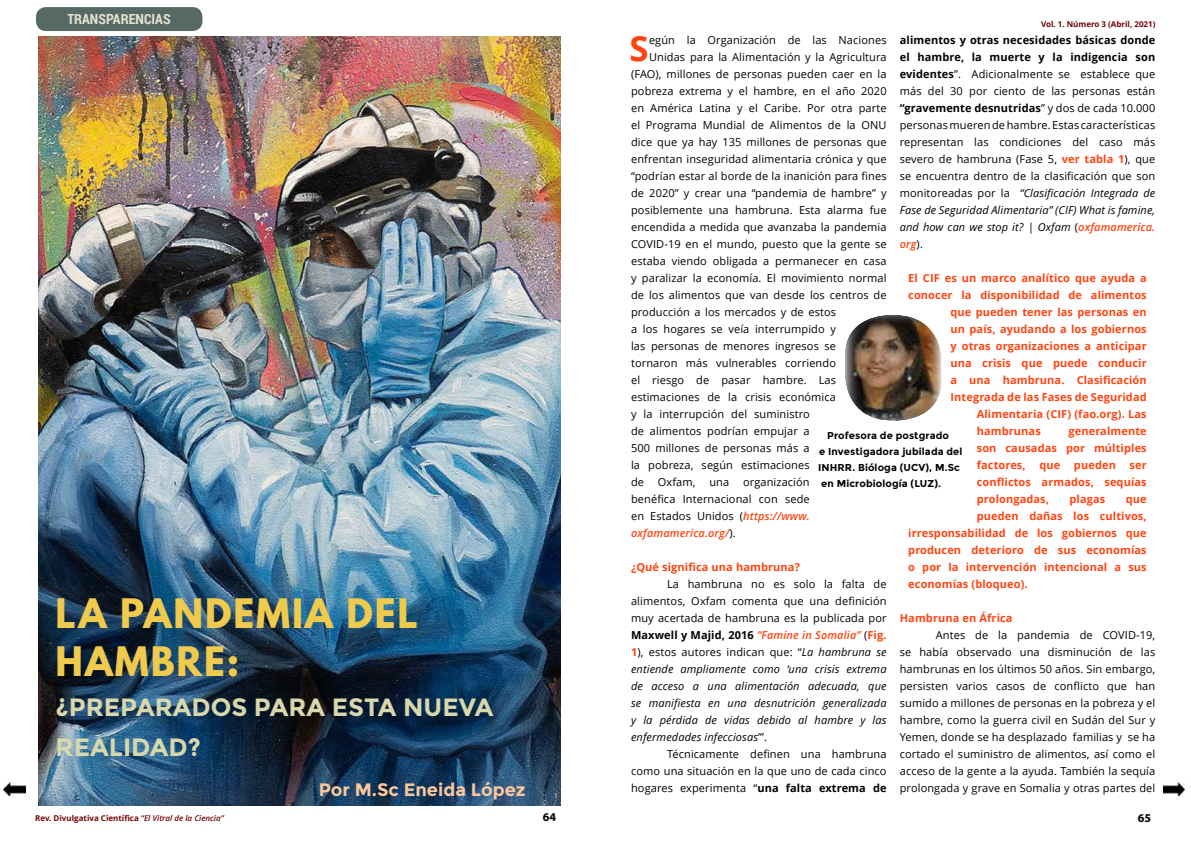
<style>
.page{position:relative;width:1191px;height:842px;background:#fff}
.page>*{position:absolute;margin:0;border:0;box-sizing:border-box;transform-origin:0 0}
.t1{font:700 36px/48px "League Spartan";letter-spacing:.05em;color:#f0ca4d}
.t2{font:700 34.8px "Open Sans";color:#f41}
.t3{font:700 25px/40px "Montserrat";color:#d9d7ac}
.t4{font:700 18px "Montserrat";color:#fdc79d}
.t5{font:700 14px "Roboto Condensed";color:#e5e1d1}
.t6{font:700 12px "Myriad Pro";color:#000}
.t7{font:11px/17px "Open Sans";letter-spacing:.01em;color:#000;text-align:justify}
.t8{font:700 11px/17px "Open Sans";letter-spacing:.01em;color:#f41;text-align:justify}
.t9{font:italic 11px/17px "Open Sans";letter-spacing:.01em;color:#000;text-align:justify}
.t10{font:700 10px "Montserrat";letter-spacing:.01em;color:#000}
.t11{font:700 8px "Open Sans";color:#700404}
.s1{font-weight:600;font-style:italic}
.s2{font-weight:700}
.s3{font-weight:700;color:#f41}
.s4{font-style:italic}
.s5{font-weight:600;font-style:italic;color:#f41}
.s6{font-style:normal}
.s7{font-weight:700;font-style:normal}
.s8{font-weight:600;color:#f41}
.s9{font-weight:700;font-style:normal;color:#f41}
</style>
<div class="page">
<div style="left:37px;top:8px;width:164px;height:22px;background:#566965;border-radius:9px"></div>
<div style="left:36px;top:7px;width:166px;height:24px;border:2px solid #566965;border-radius:9px"></div>
<img style="left:38px;top:36px;width:522px;height:770px">
<img style="left:845px;top:315px;width:97px;height:106px">
<img style="left:1163px;top:782px;width:21px;height:14px">
<img style="left:4px;top:782px;width:21px;height:14px">
<p class="t5" style="left:67px;top:11px;width:105px">TRANSPARENCIAS</p>
<h1 class="t1" style="left:56px;top:592px;width:364px">LA PANDEMIA DEL<br>HAMBRE:</h1>
<h3 class="t3" style="left:56px;top:687px;width:439px">¿PREPARADOS PARA ESTA NUEVA<br>REALIDAD?</h3>
<h3 class="t4" style="left:319px;top:779px;width:208px">Por M.Sc Eneida López</h3>
<p class="t11" style="left:35px;top:812px;width:190px">Rev. Divulgativa Científica <span class="s1">“El Vitral de la Ciencia”</span></p>
<p class="t11" style="left:1041px;top:21px;width:116px">Vol. 1. Número 3 (Abril, 2021)</p>
<p class="t7" style="left:899px;top:33px;width:257px"><span class="s2">alimentos y otras necesidades básicas donde el hambre, la muerte y la indigencia son evidentes</span>”. Adicionalmente se establece que más del 30 por ciento de las personas están <span class="s2">“gravemente desnutridas</span>” y dos de cada 10.000 personas mueren de hambre. Estas características representan las condiciones del caso más severo de hambruna (Fase 5, <span class="s3">ver tabla 1</span>), que se encuentra dentro de la clasificación que son monitoreadas por la <span class="s4">“Clasificación Integrada de Fase de Seguridad Alimentaria” (CIF) What is famine, and how can we stop it? | Oxfam</span> (<span class="s5">oxfamamerica. org</span>).</p>
<p class="t8" style="left:908px;top:271px;width:240px">El CIF es un marco analítico que ayuda a</p>
<p class="t8" style="left:908px;top:288px;width:240px">conocer la disponibilidad de alimentos</p>
<p class="t8" style="left:950px;top:305px;width:198px">que pueden tener las personas en</p>
<p class="t8" style="left:950px;top:322px;width:198px">un país, ayudando a los gobiernos</p>
<p class="t8" style="left:950px;top:339px;width:198px">y otras organizaciones a anticipar</p>
<p class="t8" style="left:950px;top:356px;width:198px">una crisis que puede conducir</p>
<p class="t8" style="left:950px;top:371px;width:198px">a una hambruna. Clasificación</p>
<p class="t8" style="left:950px;top:390px;width:198px">Integrada de las Fases de Seguridad</p>
<p class="t8" style="left:976px;top:407px;width:171px">Alimentaria (CIF) (fao.org). Las</p>
<p class="t8" style="left:976px;top:424px;width:66px">hambrunas</p>
<h2 class="t2" style="left:629px;top:35px;width:21px">S</h2>
<p class="t7" style="left:649px;top:33px;width:239px">egún la Organización de las Naciones</p>
<p class="t7" style="left:649px;top:50px;width:239px">Unidas para la Alimentación y la Agricultura</p>
<p class="t7" style="left:631px;top:67px;width:257px">(FAO), millones de personas pueden caer en la</p>
<p class="t7" style="left:631px;top:84px;width:257px">pobreza extrema y el hambre, en el año 2020</p>
<p class="t7" style="left:631px;top:101px;width:257px">en América Latina y el Caribe. Por otra parte</p>
<p class="t7" style="left:631px;top:118px;width:257px">el Programa Mundial de Alimentos de la ONU</p>
<p class="t7" style="left:631px;top:135px;width:257px">dice que ya hay 135 millones de personas que</p>
<p class="t7" style="left:631px;top:152px;width:257px">enfrentan inseguridad alimentaria crónica y que</p>
<p class="t7" style="left:631px;top:168px;width:257px">“podrían estar al borde de la inanición para fines</p>
<p class="t7" style="left:631px;top:186px;width:257px">de 2020” y crear una “pandemia de hambre” y</p>
<p class="t7" style="left:631px;top:203px;width:257px">posiblemente una hambruna. Esta alarma fue</p>
<p class="t7" style="left:631px;top:220px;width:257px">encendida a medida que avanzaba la pandemia</p>
<p class="t7" style="left:631px;top:237px;width:257px">COVID-19 en el mundo, puesto que la gente se</p>
<p class="t7" style="left:631px;top:254px;width:257px">estaba viendo obligada a permanecer en casa</p>
<p class="t7" style="left:631px;top:271px;width:257px">y paralizar la economía. El movimiento normal</p>
<p class="t7" style="left:631px;top:288px;width:257px">de los alimentos que van desde los centros de</p>
<p class="t7" style="left:631px;top:305px;width:206px">producción a los mercados y de estos</p>
<p class="t7" style="left:631px;top:322px;width:206px">a los hogares se veía interrumpido y</p>
<p class="t7" style="left:631px;top:339px;width:206px">las personas de menores ingresos se</p>
<p class="t7" style="left:631px;top:356px;width:206px">tornaron más vulnerables corriendo</p>
<p class="t7" style="left:631px;top:373px;width:206px">el riesgo de pasar hambre. Las</p>
<p class="t7" style="left:631px;top:390px;width:206px">estimaciones de la crisis económica</p>
<p class="t7" style="left:631px;top:407px;width:180px">y la interrupción del suministro</p>
<p class="t7" style="left:631px;top:424px;width:180px">de alimentos podrían empujar a</p>
<p class="t7" style="left:631px;top:441px;width:180px">500 millones de personas más a</p>
<p class="t7" style="left:631px;top:458px;width:180px">la pobreza, según estimaciones</p>
<p class="t7" style="left:631px;top:475px;width:15px">de</p>
<p class="t7" style="left:658px;top:475px;width:39px">Oxfam,</p>
<p class="t7" style="left:709px;top:475px;width:21px">una</p>
<p class="t8" style="left:976px;top:424px;width:171px;text-indent:92px">generalmente son causadas por múltiples factores, que pueden ser conflictos armados, sequías prolongadas,</p>
<p class="t10" style="left:827px;top:430px;width:123px">Profesora de postgrado</p>
<p class="t10" style="left:819px;top:446px;width:145px">e Investigadora jubilada del</p>
<p class="t10" style="left:818px;top:462px;width:143px">INHRR. Bióloga (UCV), M.Sc</p>
<p class="t10" style="left:821px;top:478px;width:121px">en Microbiología (LUZ).</p>
<p class="t7" style="left:631px;top:475px;width:180px;text-indent:112px">organización benéfica Internacional con sede en Estados Unidos (<span class="s5">https://www. oxfamamerica.org/</span>).</p>
<p class="t8" style="left:631px;top:559px;width:170px">¿Qué significa una hambruna?</p>
<p class="t9" style="left:631px;top:577px;width:257px;text-indent:36px"><span class="s6">La hambruna no es solo la falta de alimentos, Oxfam comenta que una definición muy acertada de hambruna es la publicada por </span><span class="s7">Maxwell y Majid, 2016</span> <span class="s8">“Famine in Somalia”</span> <span class="s6">(</span><span class="s9">Fig.<br>1</span><span class="s6">), estos autores indican que: “</span>La hambruna se entiende ampliamente como ‘una crisis extrema de acceso a una alimentación adecuada, que se manifiesta en una desnutrición generalizada y la pérdida de vidas debido al hambre y las enfermedades infecciosas<span class="s6">’”.</span></p>
<p class="t7" style="left:631px;top:745px;width:257px;text-indent:36px">Técnicamente definen una hambruna como una situación en la que uno de cada cinco hogares experimenta “<span class="s2">una falta extrema de</span></p>
<p class="t8" style="left:1069px;top:492px;width:37px">plagas</p>
<p class="t8" style="left:1125px;top:492px;width:22px">que</p>
<p class="t8" style="left:976px;top:509px;width:171px">pueden dañas los cultivos,</p>
<p class="t8" style="left:908px;top:526px;width:240px">irresponsabilidad de los gobiernos que</p>
<p class="t8" style="left:908px;top:543px;width:240px">producen deterioro de sus economías</p>
<p class="t8" style="left:908px;top:560px;width:240px">o por la intervención intencional a sus</p>
<p class="t8" style="left:908px;top:577px;width:121px">economías (bloqueo).</p>
<p class="t8" style="left:899px;top:611px;width:114px">Hambruna en África</p>
<p class="t7" style="left:899px;top:628px;width:257px;text-indent:36px">Antes de la pandemia de COVID-19, se había observado una disminución de las hambrunas en los últimos 50 años. Sin embargo, persisten varios casos de conflicto que han sumido a millones de personas en la pobreza y el hambre, como la guerra civil en Sudán del Sur y Yemen, donde se ha desplazado familias y se ha cortado el suministro de alimentos, así como el acceso de la gente a la ayuda. También la sequía prolongada y grave en Somalia y otras partes del</p>
<p class="t6" style="left:543px;top:810px;width:15px">64</p>
<p class="t6" style="left:1137px;top:811px;width:15px">65</p>
</div>
